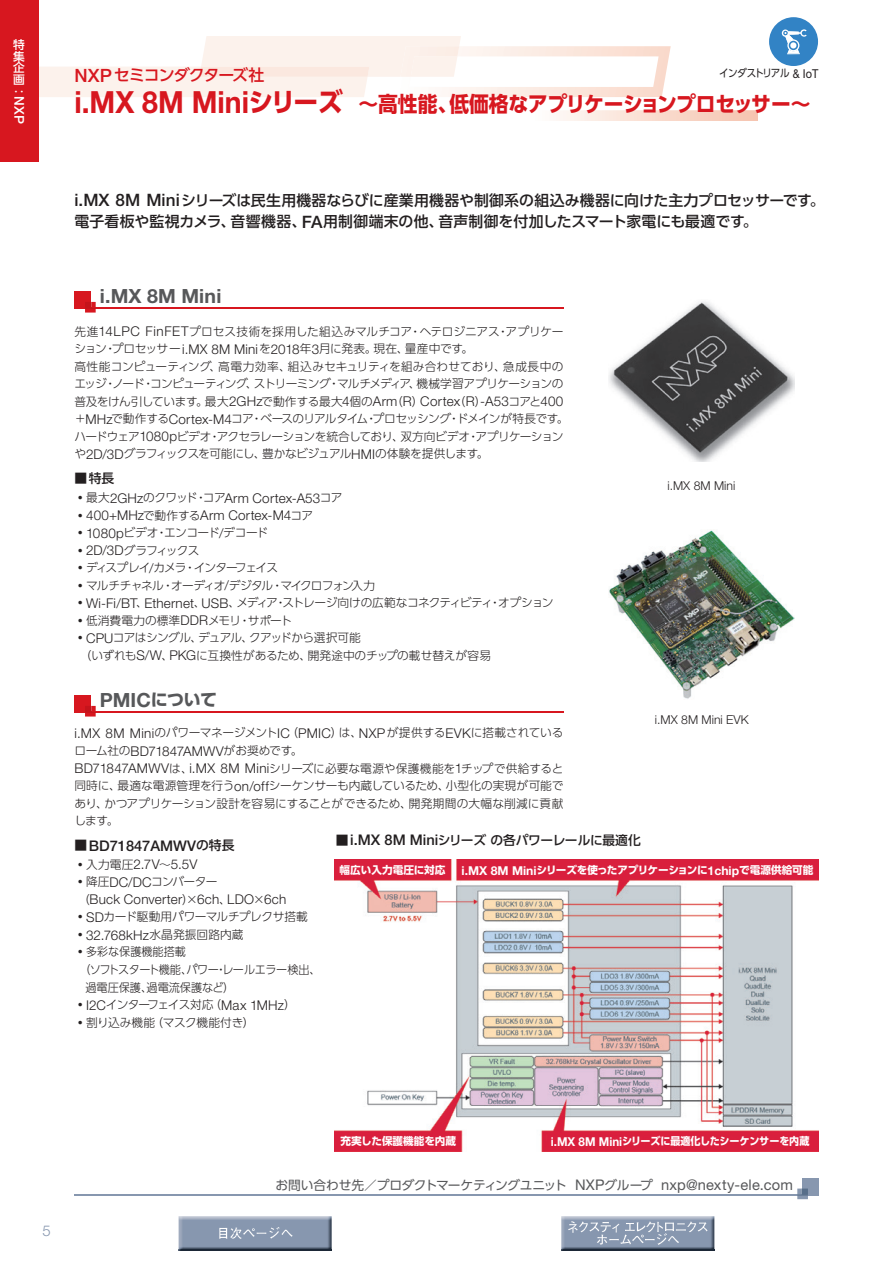
<style>
.page{position:relative;width:893px;height:1263px;background:#fff}
.page>*{position:absolute;margin:0;border:0;box-sizing:border-box;transform-origin:0 0}
.t1{font:700 21.3px "UD Shin Go Pro";letter-spacing:-.01em;color:#d7171f;scale:.93 1}
.t2{font:700 19.5px "Helvetica Neue";letter-spacing:.005em;color:#57585a}
.t3{font:500 15.9px "UD Shin Go Pro";letter-spacing:-.07em;color:#d7171f}
.t4{font:500 14.85px/21.3px "UD Shin Go Pro";color:#231f20}
.t5{font:300 14.85px "Helvetica Neue";color:#8797af}
.t6{font:500 14.7px "Helvetica Neue";color:#231f20}
.t7{font:300 13.5px/17.5px "Helvetica Neue";letter-spacing:.015em;color:#231f20}
.t8{font:500 13.5px "Helvetica Neue";color:#fff}
.t9{font:12.75px "UD Shin Go Pro";letter-spacing:-.03em;color:#57585a}
.t10{font:500 12.75px "UD Shin Go Pro";letter-spacing:-.02em;color:#231f20}
.t11{font:300 12.15px "Helvetica Neue";color:#231f20}
.t12{font:300 11.7px/17.5px "UD Shin Go Pro";letter-spacing:-.03em;color:#231f20}
.t13{font:300 11.7px/17.5px "UD Shin Go Pro";letter-spacing:-.05em;color:#231f20}
.t14{font:300 11.7px/17.5px "UD Shin Go Pro";letter-spacing:-.01em;color:#231f20}
.t15{font:300 11.7px/17.5px "UD Shin Go Pro";letter-spacing:-.03em;color:#231f20;scale:.95 1}
.t16{font:300 11.7px "UD Shin Go Pro";letter-spacing:-.065em;color:#231f20}
.t17{font:500 11.7px/11.7px "UD Shin Go Pro";color:#fff;text-align:justify}
.t18{font:700 10.65px "UD Shin Go Pro";letter-spacing:-.01em;color:#fff}
.t19{font:700 10.65px "UD Shin Go Pro";letter-spacing:-.01em;color:#fff;scale:.95 1}
.t20{font:10.65px "UD Shin Go Pro";letter-spacing:-.06em;color:#231f20;scale:.9 1}
.s1{font-family:"Helvetica Neue";font-size:18.3px}
.s2{font-family:"Helvetica Neue";font-size:30.6px}
.s3{font-size:26.55px}
.s4{font-family:"Helvetica Neue";font-size:12.15px}
.s5{font-family:"Helvetica Neue";font-size:17.1px}
.s6{font-family:"Helvetica Neue";font-size:13.5px}
.s7{font-family:"UD Shin Go Pro";font-weight:700;font-size:11.7px}
.s8{font-family:"UD Shin Go Pro";font-size:11.7px}
.s9{font-weight:700}
.s10{font-family:"UD Shin Go Pro";font-size:16.95px}
.s11{font-family:"UD Shin Go Pro";font-size:12.75px}
.s12{font-family:"Helvetica Neue";font-size:14.7px}
</style>
<div class="page">
<img style="left:654px;top:46px;width:17px;height:51px">
<svg style="left:38px;top:36px;width:616px;height:61px"></svg>
<div style="left:400px;top:46px;width:59px;height:31px;background:#fcf2ec"></div>
<hr style="left:74px;top:1194px;width:745px;height:1px;background:#8797af">
<div style="left:802px;top:1178px;width:17px;height:17px;background:#8797af"></div>
<svg style="left:797px;top:1195px;width:11px;height:4px"></svg>
<svg style="left:797px;top:1188px;width:11px;height:7px"></svg>
<img style="left:609px;top:301px;width:185px;height:160px">
<img style="left:609px;top:530px;width:186px;height:169px">
<hr style="left:74px;top:308px;width:489px;height:1px;background:#d7171f">
<div style="left:74px;top:291px;width:17px;height:17px;background:#d7171f"></div>
<svg style="left:85px;top:309px;width:11px;height:4px"></svg>
<svg style="left:85px;top:302px;width:11px;height:7px"></svg>
<hr style="left:74px;top:712px;width:489px;height:1px;background:#d7171f">
<div style="left:74px;top:695px;width:17px;height:17px;background:#d7171f"></div>
<svg style="left:85px;top:706px;width:11px;height:10px"></svg>
<img style="left:334px;top:859px;width:484px;height:293px">
<div style="left:769px;top:17px;width:49px;height:49px;background:#3283c5;border-radius:50%"></div>
<svg style="left:781px;top:29px;width:26px;height:25px"></svg>
<div style="left:0;top:0;width:38px;height:162px;background:#d7171f"></div>
<img style="left:561px;top:1216px;width:153px;height:34px">
<img style="left:568px;top:1221px;width:140px;height:12px">
<img style="left:597px;top:1233px;width:82px;height:12px">
<img style="left:179px;top:1216px;width:153px;height:34px">
<img style="left:219px;top:1227px;width:74px;height:12px">
<p class="t17" style="left:13px;top:38px;width:13px">特集企画：</p>
<p class="t8" style="left:27px;top:96px;width:30px;rotate:90deg">NXP</p>
<h3 class="t3" style="left:74px;top:62px;width:192px"><span class="s1">NXP</span> セミコンダクターズ社</h3>
<h1 class="t1" style="left:74px;top:86px;width:793px"><span class="s2">i.MX 8M Mini</span><span class="s3">シリーズ</span> ～高性能、低価格なアプリケーションプロセッサー～</h1>
<p class="t20" style="left:719px;top:65px;width:112px">インダストリアル <span class="s4">&amp; IoT</span></p>
<p class="t4" style="left:74px;top:189px;width:752px"><span class="s5">i.MX 8M Mini</span>シリーズは民生用機器ならびに産業用機器や制御系の組込み機器に向けた主力プロセッサーです。電子看板や監視カメラ、音響機器、<span class="s5">FA</span>用制御端末の他、音声制御を付加したスマート家電にも最適です。</p>
<h2 class="t2" style="left:100px;top:284px;width:123px">i.MX 8M Mini</h2>
<p class="t12" style="left:74px;top:322px;width:496px">先進<span class="s6">14LPC FinFET</span>プロセス技術を採用した組込みマルチコア・ヘテロジニアス・アプリケーション・プロセッサー<span class="s6">i.MX 8M Mini</span>を<span class="s6">2018</span>年<span class="s6">3</span>月に発表。現在、量産中です。<br>高性能コンピューティング、高電力効率、組込みセキュリティを組み合わせており、急成長中のエッジ・ノード・コンピューティング、ストリーミング・マルチメディア、機械学習アプリケーションの普及をけん引しています。最大<span class="s6">2GHz</span>で動作する最大<span class="s6">4</span>個の<span class="s6">Arm</span>（<span class="s6">R</span>）<span class="s6">Cortex</span>（<span class="s6">R</span>）<span class="s6">-A53</span>コアと<span class="s6">400</span>＋<span class="s6">MHz</span>で動作する<span class="s6">Cortex-M4</span>コア・ベースのリアルタイム・プロセッシング・ドメインが特長です。ハードウェア<span class="s6">1080p</span>ビデオ・アクセラレーションを統合しており、双方向ビデオ・アプリケーションや<span class="s6">2D/3D</span>グラフィックスを可能にし、豊かなビジュアル<span class="s6">HMI</span>の体験を提供します。</p>
<p class="t10" style="left:74px;top:468px;width:41px">■特長</p>
<p class="t7" style="left:74px;top:489px;width:270px"><span class="s7">・</span><span class="s8">最大</span>2GHz<span class="s8">のクワッド・コア</span>Arm Cortex-A53<span class="s8">コア</span><span class="s7">・</span>400+MHz<span class="s8">で動作する</span>Arm Cortex-M4<span class="s8">コア</span></p>
<p class="t13" style="left:74px;top:523px;width:481px"><span class="s9">・</span><span class="s6">1080p</span>ビデオ・エンコード<span class="s6">/</span>デコード<br><span class="s9">・</span><span class="s6">2D/3D</span>グラフィックス<br><span class="s9">・</span>ディスプレイ<span class="s6">/</span>カメラ・インターフェイス<br><span class="s9">・</span>マルチチャネル・オーディオ<span class="s6">/</span>デジタル・マイクロフォン入力<br><span class="s9">・</span><span class="s6">Wi-Fi/BT</span>、<span class="s6">Ethernet</span>、<span class="s6">USB</span>、メディア・ストレージ向けの広範なコネクティビティ・オプション<span class="s9">・</span>低消費電力の標準<span class="s6">DDR</span>メモリ・サポート<br><span class="s9">・</span><span class="s6">CPU</span>コアはシングル、デュアル、クアッドから選択可能<br>　（いずれも<span class="s6">S/W</span>、<span class="s6">PKG</span>に互換性があるため、開発途中のチップの載せ替えが容易</p>
<h2 class="t2" style="left:100px;top:688px;width:119px">PMIC<span class="s10">について</span></h2>
<p class="t11" style="left:667px;top:479px;width:69px">i.MX 8M Mini</p>
<p class="t11" style="left:655px;top:712px;width:95px">i.MX 8M Mini EVK</p>
<p class="t14" style="left:74px;top:724px;width:490px"><span class="s6">i.MX 8M Mini</span>のパワーマネージメント<span class="s6">IC</span>（<span class="s6">PMIC</span>）は、<span class="s6">NXP</span>が提供する<span class="s6">EVK</span>に搭載されているローム社の<span class="s6">BD71847AMWV</span>がお奨めです。<br><span class="s6">BD71847AMWV</span>は、<span class="s6">i.MX 8M Mini</span>シリーズに必要な電源や保護機能を<span class="s6">1</span>チップで供給すると同時に、最適な電源管理を行う<span class="s6">on/off</span>シーケンサーも内蔵しているため、小型化の実現が可能であり、かつアプリケーション設計を容易にすることができるため、開発期間の大幅な削減に貢献します。</p>
<p class="t6" style="left:74px;top:837px;width:162px"><span class="s11">■</span>BD71847AMWV<span class="s11">の特長</span></p>
<p class="t7" style="left:74px;top:855px;width:125px"><span class="s7">・</span><span class="s8">入力電圧</span>2.7V<span class="s8">～</span>5.5V</p>
<p class="t16" style="left:74px;top:872px;width:145px"><span class="s9">・</span>降圧<span class="s6">DC/DC</span>コンバーター</p>
<p class="t7" style="left:78px;top:890px;width:210px"><span class="s8">（</span>Buck Converter<span class="s8">）×</span>6ch<span class="s8">、</span>LDO<span class="s8">×</span>6ch</p>
<p class="t12" style="left:74px;top:908px;width:235px"><span class="s9">・</span><span class="s6">SD</span>カード駆動用パワーマルチプレクサ搭載</p>
<p class="t7" style="left:74px;top:926px;width:171px"><span class="s7">・</span>32.768kHz<span class="s8">水晶発振回路内蔵</span></p>
<p class="t15" style="left:74px;top:943px;width:261px"><span class="s9">・</span>多彩な保護機能搭載<br>　（ソフトスタート機能、パワー・レールエラー検出、　過電圧保護、過電流保護など）<br><span class="s9">・</span><span class="s6">I2C</span>インターフェイス対応（<span class="s6">Max 1MHz</span>）<br><span class="s9">・</span>割り込み機能（マスク機能付き）</p>
<p class="t10" style="left:336px;top:829px;width:306px">■<span class="s12">i.MX 8M Mini</span>シリーズの各パワーレールに最適化</p>
<p class="t18" style="left:340px;top:861px;width:107px">幅広い入力電圧に対応</p>
<p class="t18" style="left:462px;top:861px;width:353px"><span class="s4">i.MX 8M Mini</span>シリーズを使ったアプリケーションに<span class="s4">1chip</span>で電源供給可能</p>
<p class="t5" style="left:43px;top:1222px;width:10px">5</p>
<p class="t18" style="left:341px;top:1133px;width:117px">充実した保護機能を内蔵</p>
<p class="t19" style="left:551px;top:1133px;width:274px"><span class="s4">i.MX 8M Mini</span>シリーズに最適化したシーケンサーを内蔵</p>
<p class="t9" style="left:275px;top:1174px;width:519px">お問い合わせ先／プロダクトマーケティングユニット <span class="s12">NXP</span>グループ <span class="s12">nxp@nexty-ele.com</span></p>
</div>
